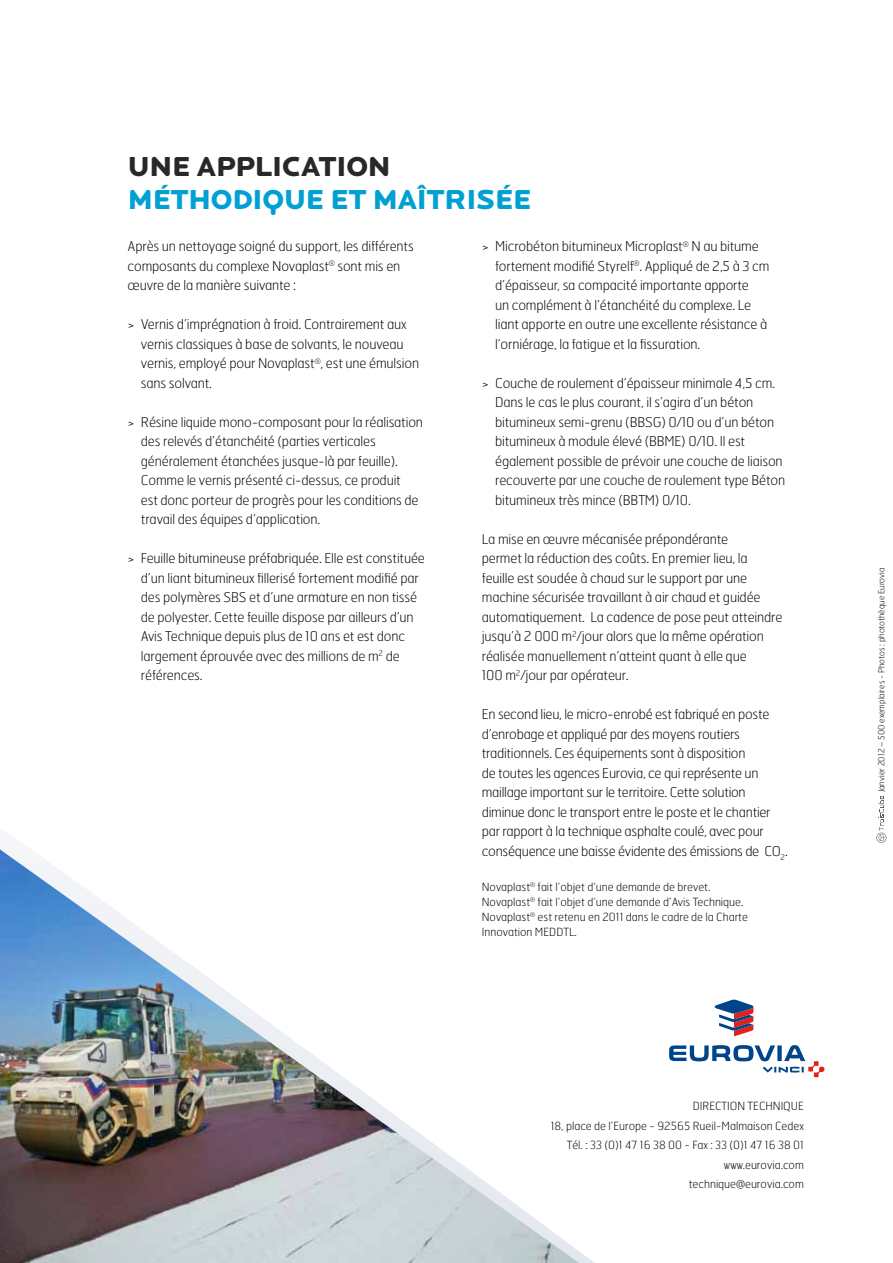
<style>
.page{position:relative;width:893px;height:1263px;background:#fff}
.page>*{position:absolute;margin:0;border:0;box-sizing:border-box;transform-origin:0 0}
.t1{font:900 28.5px "Locator Display";letter-spacing:-.005em;color:#00a0d2}
.t2{font:900 28.5px "Locator Display";color:#282829}
.t3{font:100 13.5px/19.5px "Hermes";letter-spacing:-.01em;color:#000}
.t4{font:100 11.25px/19.5px "Hermes";color:#000;text-align:right}
.t5{font:100 8.4px "Hermes";color:#000}
</style>
<div class="page">
<img style="left:0;top:849px;width:579px;height:414px">
<svg style="left:876px;top:796px;width:10px;height:47px"></svg>
<svg style="left:669px;top:999px;width:155px;height:78px"></svg>
<h1 class="t2" style="left:128px;top:149px;width:88px">UNE APPLICATION</h1>
<h1 class="t1" style="left:128px;top:182px;width:62px">MÉTHODI</h1>
<h1 class="t1" style="left:263px;top:182px;width:266px">QUE ET MAÎTRISÉE</h1>
<p class="t3" style="left:128px;top:236px;width:288px">Après un nettoyage soigné du support, les différents composants du complexe Novaplast<sup>®</sup> sont mis en œuvre de la manière suivante :</p>
<p class="t3" style="left:141px;top:314px;width:280px;text-indent:-13px">&gt; Vernis d’imprégnation à froid. Contrairement aux vernis classiques à base de solvants, le nouveau vernis, employé pour Novaplast<sup>®</sup>, est une émulsion sans solvant.</p>
<p class="t3" style="left:141px;top:412px;width:284px;text-indent:-13px">&gt; Résine liquide mono-composant pour la réalisation des relevés d’étanchéité (parties verticales généralement étanchées jusque-là par feuille).<br>Comme le vernis présenté ci-dessus, ce produit<br>est donc porteur de progrès pour les conditions de travail des équipes d’application.</p>
<p class="t3" style="left:141px;top:548px;width:286px;text-indent:-13px">&gt; Feuille bitumineuse préfabriquée. Elle est constituée d’un liant bitumineux fillerisé fortement modifié par des polymères SBS et d’une armature en non tissé de polyester. Cette feuille dispose par ailleurs d’un Avis Technique depuis plus de 10 ans et est donc largement éprouvée avec des millions de m<sup>2</sup> de références.</p>
<p class="t3" style="left:495px;top:236px;width:276px;text-indent:-13px">&gt; Microbéton bitumineux Microplast<sup>®</sup> N au bitume fortement modifié Styrelf<sup>®</sup>. Appliqué de 2,5 à 3 cm d’épaisseur, sa compacité importante apporte<br>un complément à l’étanchéité du complexe. Le liant apporte en outre une excellente résistance à l’orniérage, la fatigue et la fissuration.</p>
<p class="t3" style="left:495px;top:373px;width:292px;text-indent:-13px">&gt; Couche de roulement d’épaisseur minimale 4,5 cm.<br>Dans le cas le plus courant, il s’agira d’un béton bitumineux semi-grenu (BBSG) 0/10 ou d’un béton bitumineux à module élevé (BBME) 0/10. Il est également possible de prévoir une couche de liaison recouverte par une couche de roulement type Béton bitumineux très mince (BBTM) 0/10.</p>
<p class="t3" style="left:482px;top:529px;width:302px">La mise en œuvre mécanisée prépondérante<br>permet la réduction des coûts. En premier lieu, la feuille est soudée à chaud sur le support par une machine sécurisée travaillant à air chaud et guidée automatiquement. La cadence de pose peut atteindre jusqu’à 2 000 m<sup>2</sup>/jour alors que la même opération réalisée manuellement n’atteint quant à elle que<br>100 m<sup>2</sup>/jour par opérateur.</p>
<p class="t3" style="left:482px;top:704px;width:308px">En second lieu, le micro-enrobé est fabriqué en poste d’enrobage et appliqué par des moyens routiers traditionnels. Ces équipements sont à disposition<br>de toutes les agences Eurovia, ce qui représente un maillage important sur le territoire. Cette solution diminue donc le transport entre le poste et le chantier par rapport à la technique asphalte coulé, avec pour conséquence une baisse évidente des émissions de CO<sub>2</sub>.</p>
<p class="t4" style="left:482px;top:879px;width:268px;line-height:15px;text-align:left">Novaplast<sup>®</sup> fait l’objet d’une demande de brevet.<br>Novaplast<sup>®</sup> fait l’objet d’une demande d’Avis Technique.<br>Novaplast<sup>®</sup> est retenu en 2011 dans le cadre de la Charte Innovation MEDDTL.</p>
<p class="t4" style="left:551px;top:1096px;width:255px">DIRECTION TECHNIQUE<br>18, place de l’Europe - 92565 Rueil-Malmaison Cedex<br>Tél. : 33 (0)1 47 16 38 00 - Fax : 33 (0)1 47 16 38 01 www.eurovia.com<br>technique@eurovia.com</p>
<p class="t5" style="left:876px;top:792px;width:226px;rotate:-90deg">Janvier 2012 – 500 exemplaires - Photos : photothèque Eurovia</p>
</div>
